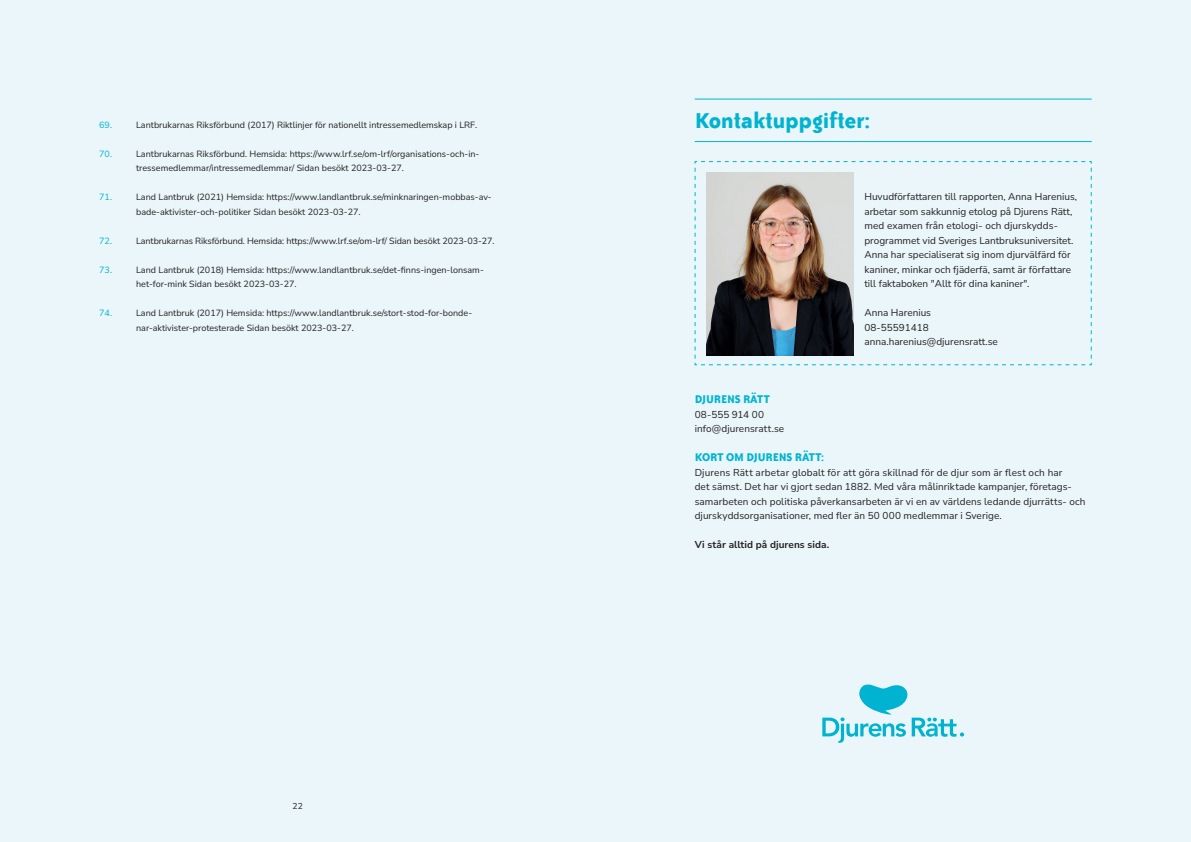
<style>
.page{position:relative;width:1191px;height:842px;background:#eaf6f9}
.page>*{position:absolute;margin:0;border:0;box-sizing:border-box;transform-origin:0 0}
.t1{font:700 25px "ITC Bailey Sans Com";letter-spacing:-.01em;color:#00b4d1}
.t2{font:700 13px "ITC Bailey Sans Com";letter-spacing:-.015em;color:#00b4d1}
.t3{font:10px/14.5px "Nunito Sans";color:#231f20}
.t4{font:700 10px "Nunito Sans";letter-spacing:.005em;color:#231f20}
.t5{font:10px "Nunito Sans";color:#231f20}
.t6{font:9px/14.5px "Nunito Sans";color:#231f20}
.t7{font:9px "Nunito Sans";color:#00b4d1}
.t8{font:8.5px "Nunito Sans";color:#231f20}
</style>
<div class="page">
<svg style="left:694px;top:161px;width:398px;height:205px"></svg>
<svg style="left:822px;top:684px;width:142px;height:59px"></svg>
<img style="left:707px;top:172px;width:146px;height:183px">
<hr style="left:694px;top:141px;width:397px;height:1px;background:#00b4d1">
<hr style="left:694px;top:99px;width:397px;height:1px;background:#00b4d1">
<p class="t7" style="left:99px;top:118px;width:14px">69.</p>
<p class="t7" style="left:99px;top:147px;width:14px">70.</p>
<p class="t7" style="left:99px;top:191px;width:14px">71.</p>
<p class="t7" style="left:99px;top:234px;width:14px">72.</p>
<p class="t7" style="left:99px;top:263px;width:14px">73.</p>
<p class="t7" style="left:99px;top:307px;width:14px">74.</p>
<p class="t6" style="left:136px;top:117px;width:342px">Lantbrukarnas Riksförbund (2017) Riktlinjer för nationellt intressemedlemskap i LRF.</p>
<p class="t6" style="left:136px;top:146px;width:345px">Lantbrukarnas Riksförbund. Hemsida: https://www.lrf.se/om-lrf/organisations-och-in&shy;tressemedlemmar/intressemedlemmar/ Sidan besökt 2023-03-27.</p>
<p class="t6" style="left:136px;top:189px;width:356px">Land Lantbruk (2021) Hemsida: https://www.landlantbruk.se/minknaringen-mobbas-av&shy;bade-aktivister-och-politiker Sidan besökt 2023-03-27.</p>
<p class="t6" style="left:136px;top:233px;width:360px">Lantbrukarnas Riksförbund. Hemsida: https://www.lrf.se/om-lrf/ Sidan besökt 2023-03-27.</p>
<p class="t6" style="left:136px;top:262px;width:349px">Land Lantbruk (2018) Hemsida: https://www.landlantbruk.se/det-finns-ingen-lonsam&shy;het-for-mink Sidan besökt 2023-03-27.</p>
<p class="t6" style="left:136px;top:305px;width:336px">Land Lantbruk (2017) Hemsida: https://www.landlantbruk.se/stort-stod-for-bonde&shy;nar-aktivister-protesterade Sidan besökt 2023-03-27.</p>
<p class="t8" style="left:293px;top:800px;width:12px">22</p>
<h1 class="t1" style="left:694px;top:105px;width:177px">Kontaktuppgifter:</h1>
<p class="t3" style="left:864px;top:189px;width:214px">Huvudförfattaren till rapporten, Anna Harenius, arbetar som sakkunnig etolog på Djurens Rätt, med examen från etologi- och djurskydds&shy;programmet vid Sveriges Lantbruksuniversitet.<br>Anna har specialiserat sig inom djurvälfärd för kaniner, minkar och fjäderfä, samt är författare till faktaboken "Allt för dina kaniner".</p>
<p class="t3" style="left:864px;top:305px;width:68px">Anna Harenius</p>
<p class="t5" style="left:864px;top:320px;width:66px">08-55591418</p>
<p class="t3" style="left:864px;top:334px;width:135px">anna.harenius@djurensratt.se</p>
<h2 class="t2" style="left:694px;top:392px;width:77px">DJURENS RÄTT</h2>
<p class="t5" style="left:694px;top:407px;width:71px">08-555 914 00</p>
<p class="t3" style="left:694px;top:421px;width:91px">info@djurensratt.se</p>
<h2 class="t2" style="left:694px;top:450px;width:131px">KORT OM DJURENS RÄTT:</h2>
<p class="t3" style="left:694px;top:464px;width:392px">Djurens Rätt arbetar globalt för att göra skillnad för de djur som är flest och har<br>det sämst. Det har vi gjort sedan 1882. Med våra målinriktade kampanjer, företags&shy;samarbeten och politiska påverkansarbeten är vi en av världens ledande djurrätts- och djurskyddsorganisationer, med fler än 50 000 medlemmar i Sverige.</p>
<p class="t4" style="left:694px;top:538px;width:136px">Vi står alltid på djurens sida.</p>
</div>
